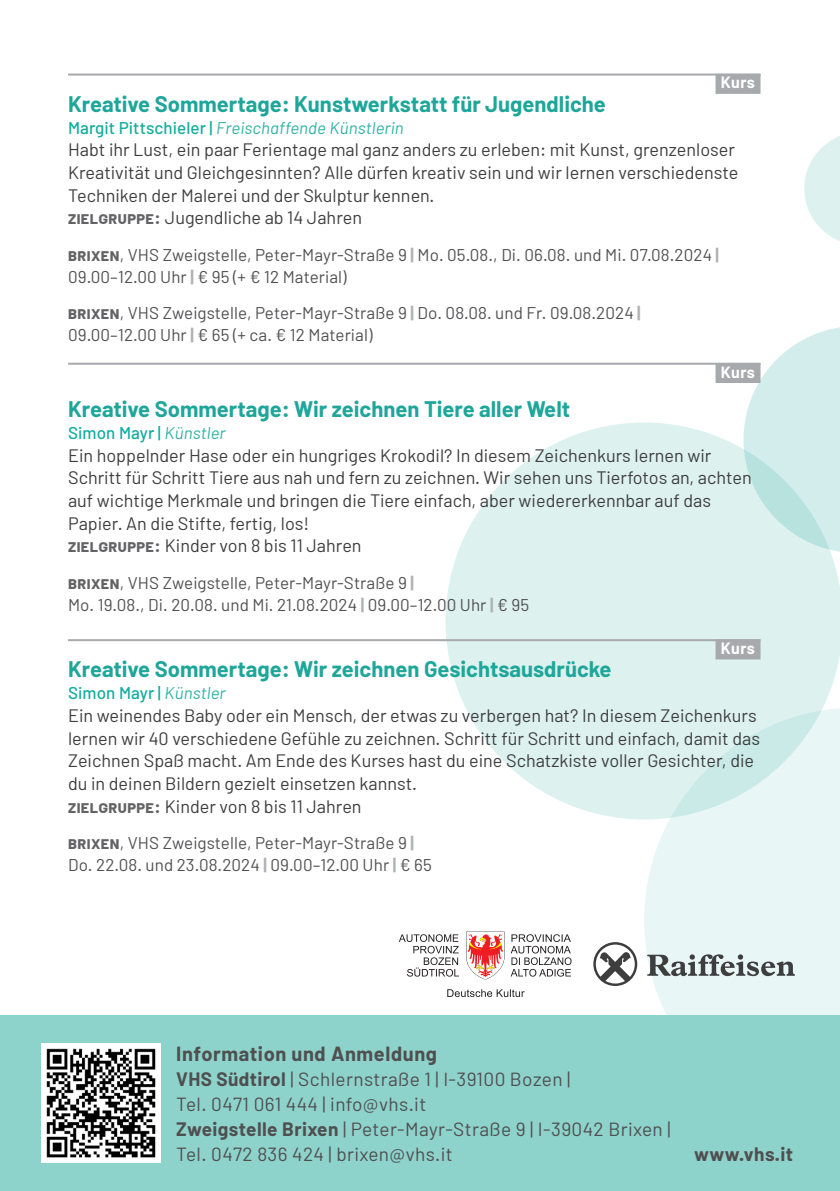
<style>
.page{position:relative;width:840px;height:1191px;background:#fff}
.page>*{position:absolute;margin:0;border:0;box-sizing:border-box;transform-origin:0 0}
.Titel{font:700 22px "Barlow";color:#1da699}
.t1{font:700 20px "Barlow";letter-spacing:.03em;color:#4f4f4f}
.t2{font:19px/25px "Barlow";letter-spacing:.02em;color:#4f4f4f}
.t3{font:700 19px "Barlow";letter-spacing:.02em;color:#4f4f4f}
.Info{font:18px/22.6px "Barlow";color:#3e3e3f}
.Kursdaten{font:17px/22px "Barlow";letter-spacing:.005em;color:#515053}
.Untertitel{font:italic 17px "Barlow";letter-spacing:.005em;color:#32b2a5}
.Untertitel-2{font:500 17px "Barlow";letter-spacing:.005em;color:#13ac9d}
.VArt{font:700 16px "Barlow";letter-spacing:.025em;color:#fff}
.t4{font:14px "Barlow";letter-spacing:.015em;color:#231f20}
.s1{font-weight:500;font-style:normal;color:#13ac9d}
.s2{font-weight:700;font-size:17px;color:#636366}
.s3{font-weight:700;color:#636366}
.s4{font-weight:700;color:#b0b1b5}
.s5{font-weight:400;font-style:italic;color:#32b2a5}
.s6{font-weight:700}
</style>
<div class="page">
<div style="left:643px;top:819px;width:196px;height:196px;background:#e8f6f5"></div>
<svg style="left:743px;top:327px;width:96px;height:95px"></svg>
<svg style="left:804px;top:136px;width:35px;height:105px"></svg>
<svg style="left:445px;top:422px;width:394px;height:397px;fill:#ddf1ef"></svg>
<div style="left:0;top:1015px;width:839px;height:176px;background:#8ed2cc"></div>
<img style="left:41px;top:1043px;width:119px;height:119px">
<svg style="left:510px;top:934px;width:61px;height:42px"></svg>
<svg style="left:399px;top:934px;width:59px;height:42px"></svg>
<svg style="left:466px;top:931px;width:38px;height:48px"></svg>
<svg style="left:447px;top:989px;width:77px;height:8px"></svg>
<svg style="left:647px;top:954px;width:147px;height:22px"></svg>
<svg style="left:593px;top:942px;width:44px;height:44px"></svg>
<hr style="left:68px;top:74px;width:692px;height:2px;background:#a8a9ad">
<div style="left:715px;top:74px;width:45px;height:20px;background:#a8a9ad"></div>
<hr style="left:68px;top:363px;width:692px;height:2px;background:#a8a9ad">
<div style="left:715px;top:363px;width:45px;height:20px;background:#a8a9ad"></div>
<hr style="left:68px;top:639px;width:692px;height:2px;background:#a8a9ad">
<div style="left:715px;top:639px;width:45px;height:20px;background:#a8a9ad"></div>
<p class="VArt" style="left:720px;top:73px;width:35px">Kurs</p>
<p class="Titel" style="left:68px;top:90px;width:539px">Kreative Sommertage: Kunstwerkstatt für Jugendliche</p>
<p class="Untertitel" style="left:68px;top:117px;width:337px"><span class="s1">Margit Pittschieler |</span> Freischaffende Künstlerin</p>
<p class="Info" style="left:68px;top:138px;width:671px">Habt ihr Lust, ein paar Ferientage mal ganz anders zu erleben: mit Kunst, grenzenloser<br>Kreativität und Gleichgesinnten? Alle dürfen kreativ sein und wir lernen verschiedenste<br>Techniken der Malerei und der Skulptur kennen.</p>
<p class="Info" style="left:68px;top:206px;width:295px"><span class="s2">Zielgruppe:</span> Jugendliche ab 14 Jahren</p>
<p class="Kursdaten" style="left:68px;top:243px;width:652px"><span class="s3">Brixen</span>, VHS Zweigstelle, Peter-Mayr-Straße 9 <span class="s4">|</span> Mo. 05.08., Di. 06.08. und Mi. 07.08.2024 <span class="s4">|<br></span>09.00–12.00 Uhr <span class="s4">|</span> € 95 (+ € 12 Material)</p>
<p class="Kursdaten" style="left:68px;top:301px;width:574px"><span class="s3">Brixen</span>, VHS Zweigstelle, Peter-Mayr-Straße 9 <span class="s4">|</span> Do. 08.08. und Fr. 09.08.2024 <span class="s4">|</span></p>
<p class="Kursdaten" style="left:68px;top:323px;width:306px">09.00–12.00 Uhr <span class="s4">|</span> € 65 (+ ca. € 12 Material)</p>
<p class="VArt" style="left:720px;top:362px;width:35px">Kurs</p>
<p class="Titel" style="left:68px;top:395px;width:503px">Kreative Sommertage: Wir zeichnen Tiere aller Welt</p>
<p class="Untertitel-2" style="left:68px;top:422px;width:159px">Simon Mayr | <span class="s5">Künstler</span></p>
<p class="Info" style="left:68px;top:443px;width:685px">Ein hoppelnder Hase oder ein hungriges Krokodil? In diesem Zeichenkurs lernen wir Schritt für Schritt Tiere aus nah und fern zu zeichnen. Wir sehen uns Tierfotos an, achten auf wichtige Merkmale und bringen die Tiere einfach, aber wiedererkennbar auf das Papier. An die Stifte, fertig, los!</p>
<p class="Info" style="left:68px;top:534px;width:295px"><span class="s2">Zielgruppe:</span> Kinder von 8 bis 11 Jahren</p>
<p class="Kursdaten" style="left:68px;top:571px;width:462px"><span class="s3">Brixen</span>, VHS Zweigstelle, Peter-Mayr-Straße 9 <span class="s4">|<br></span>Mo. 19.08., Di. 20.08. und Mi. 21.08.2024 <span class="s4">|</span> 09.00–12.00 Uhr <span class="s4">|</span> € 95</p>
<p class="VArt" style="left:720px;top:638px;width:35px">Kurs</p>
<p class="Titel" style="left:68px;top:656px;width:544px">Kreative Sommertage: Wir zeichnen Gesichtsausdrücke</p>
<p class="Untertitel-2" style="left:68px;top:682px;width:159px">Simon Mayr | <span class="s5">Künstler</span></p>
<p class="Info" style="left:68px;top:704px;width:693px">Ein weinendes Baby oder ein Mensch, der etwas zu verbergen hat? In diesem Zeichenkurs lernen wir 40 verschiedene Gefühle zu zeichnen. Schritt für Schritt und einfach, damit das Zeichnen Spaß macht. Am Ende des Kurses hast du eine Schatzkiste voller Gesichter, die du in deinen Bildern gezielt einsetzen kannst.</p>
<p class="Info" style="left:68px;top:794px;width:295px"><span class="s2">Zielgruppe:</span> Kinder von 8 bis 11 Jahren</p>
<p class="Kursdaten" style="left:68px;top:831px;width:365px"><span class="s3">Brixen</span>, VHS Zweigstelle, Peter-Mayr-Straße 9 <span class="s4">|<br></span>Do. 22.08. und 23.08.2024 <span class="s4">|</span> 09.00–12.00 Uhr <span class="s4">|</span> € 65</p>
<p class="t1" style="left:176px;top:1041px;width:262px">Information und Anmeldung</p>
<p class="t2" style="left:176px;top:1066px;width:395px"><span class="s6">VHS Südtirol</span> | Schlernstraße 1 | I-39100 Bozen |<br>Tel. 0471 061 444 | info@vhs.it</p>
<p class="t2" style="left:176px;top:1116px;width:495px"><span class="s6">Zweigstelle Brixen</span> | Peter-Mayr-Straße 9 | I-39042 Brixen |<br>Tel. 0472 836 424 | brixen@vhs.it</p>
<p class="t4" style="left:102px;top:1141px;width:244px">Anmeldung: 0471 061 444 info@vhs.it</p>
<p class="t3" style="left:693px;top:1142px;width:100px">www.vhs.it</p>
</div>
